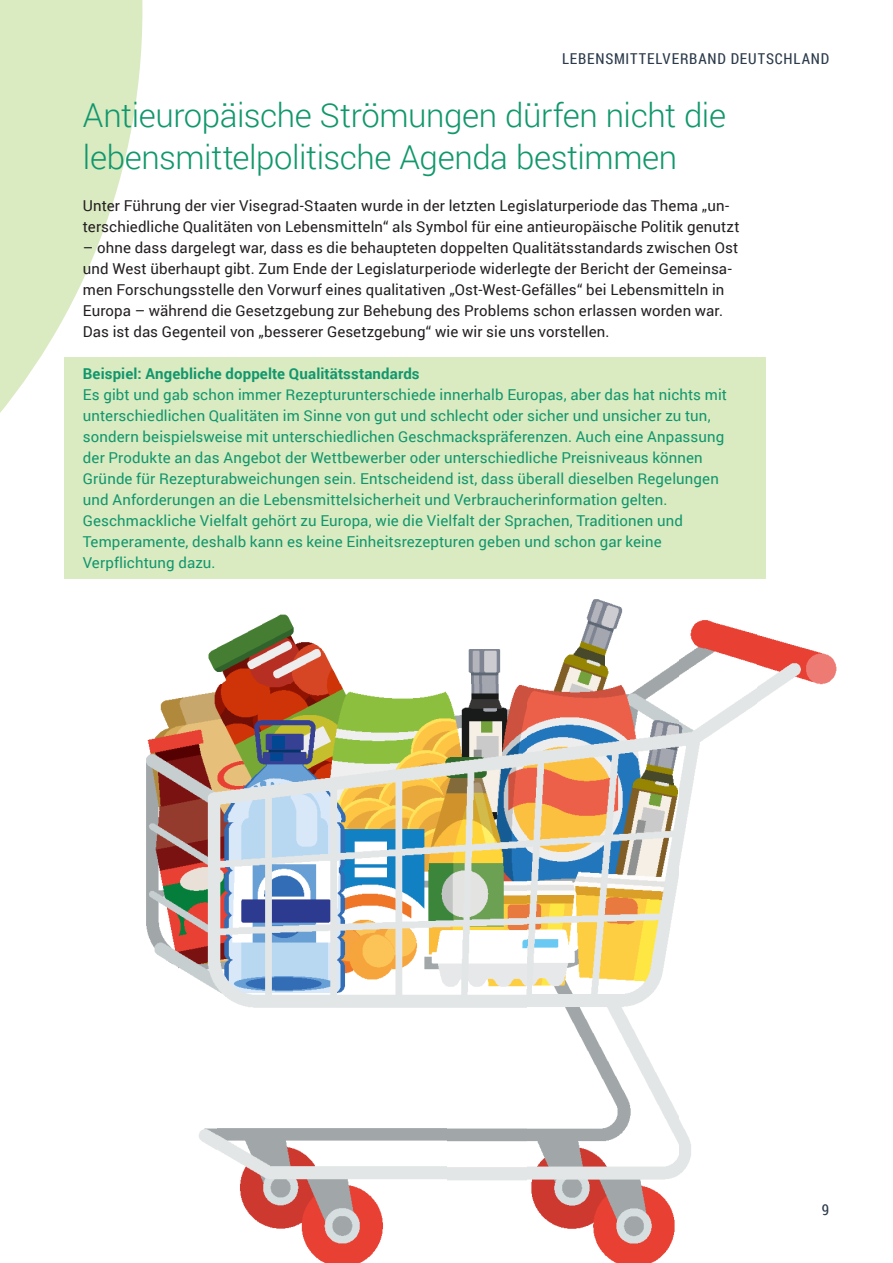
<style>
.page{position:relative;width:893px;height:1263px;background:#fff}
.page>*{position:absolute;margin:0;border:0;box-sizing:border-box;transform-origin:0 0}
.t1{font:300 33px/42px "Roboto";letter-spacing:-.015em;color:#10976c}
.t2{font:15px/21px "Roboto";letter-spacing:.01em;color:#10976c}
.t3{font:15px/21px "Roboto";letter-spacing:.01em;color:#231f20}
.t4{font:700 15px "Roboto";letter-spacing:.01em;color:#10976c}
.t5{font:15px "Roboto Condensed";letter-spacing:.055em;color:#2c3b4b}
</style>
<div class="page">
<svg style="left:0;top:0;width:142px;height:579px;fill:#daeac1"></svg>
<div style="left:64px;top:357px;width:701px;height:221px;background:#daeac1"></div>
<img style="left:217px;top:1128px;width:230px;height:135px">
<img style="left:527px;top:599px;width:153px;height:664px">
<img style="left:199px;top:1128px;width:18px;height:22px">
<img style="left:680px;top:1121px;width:11px;height:53px">
<img style="left:146px;top:683px;width:381px;height:325px">
<img style="left:680px;top:620px;width:77px;height:239px">
<img style="left:757px;top:634px;width:79px;height:69px">
<img style="left:208px;top:614px;width:132px;height:69px">
<img style="left:468px;top:649px;width:33px;height:34px">
<p class="t5" style="left:562px;top:48px;width:269px">LEBENSMITTELVERBAND DEUTSCHLAND</p>
<h1 class="t1" style="left:83px;top:93px;width:645px">Antieuropäische Strömungen dürfen nicht die lebensmittelpolitische Agenda bestimmen</h1>
<p class="t3" style="left:83px;top:194px;width:658px">Unter Führung der vier Visegrad-Staaten wurde in der letzten Legislaturperiode das Thema „un&shy;terschiedliche Qualitäten von Lebensmitteln“ als Symbol für eine antieuropäische Politik genutzt</p>
<p class="t3" style="left:83px;top:236px;width:657px">– ohne dass dargelegt war, dass es die behaupteten doppelten Qualitätsstandards zwischen Ost und West überhaupt gibt. Zum Ende der Legislaturperiode widerlegte der Bericht der Gemeinsa&shy;men Forschungsstelle den Vorwurf eines qualitativen „Ost-West-Gefälles“ bei Lebensmitteln in Europa – während die Gesetzgebung zur Behebung des Problems schon erlassen worden war.<br>Das ist das Gegenteil von „besserer Gesetzgebung“ wie wir sie uns vorstellen.</p>
<p class="t4" style="left:83px;top:363px;width:338px">Beispiel: Angebliche doppelte Qualitätsstandards</p>
<p class="t2" style="left:83px;top:383px;width:646px">Es gibt und gab schon immer Rezepturunterschiede innerhalb Europas, aber das hat nichts mit unterschiedlichen Qualitäten im Sinne von gut und schlecht oder sicher und unsicher zu tun, sondern beispielsweise mit unterschiedlichen Geschmackspräferenzen. Auch eine Anpassung der Produkte an das Angebot der Wettbewerber oder unterschiedliche Preisniveaus können Gründe für Rezepturabweichungen sein. Entscheidend ist, dass überall dieselben Regelungen und Anforderungen an die Lebensmittelsicherheit und Verbraucherinformation gelten.<br>Geschmackliche Vielfalt gehört zu Europa, wie die Vielfalt der Sprachen, Traditionen und Temperamente, deshalb kann es keine Einheitsrezepturen geben und schon gar keine Verpflichtung dazu.</p>
<p class="t5" style="left:822px;top:1199px;width:9px">9</p>
</div>
